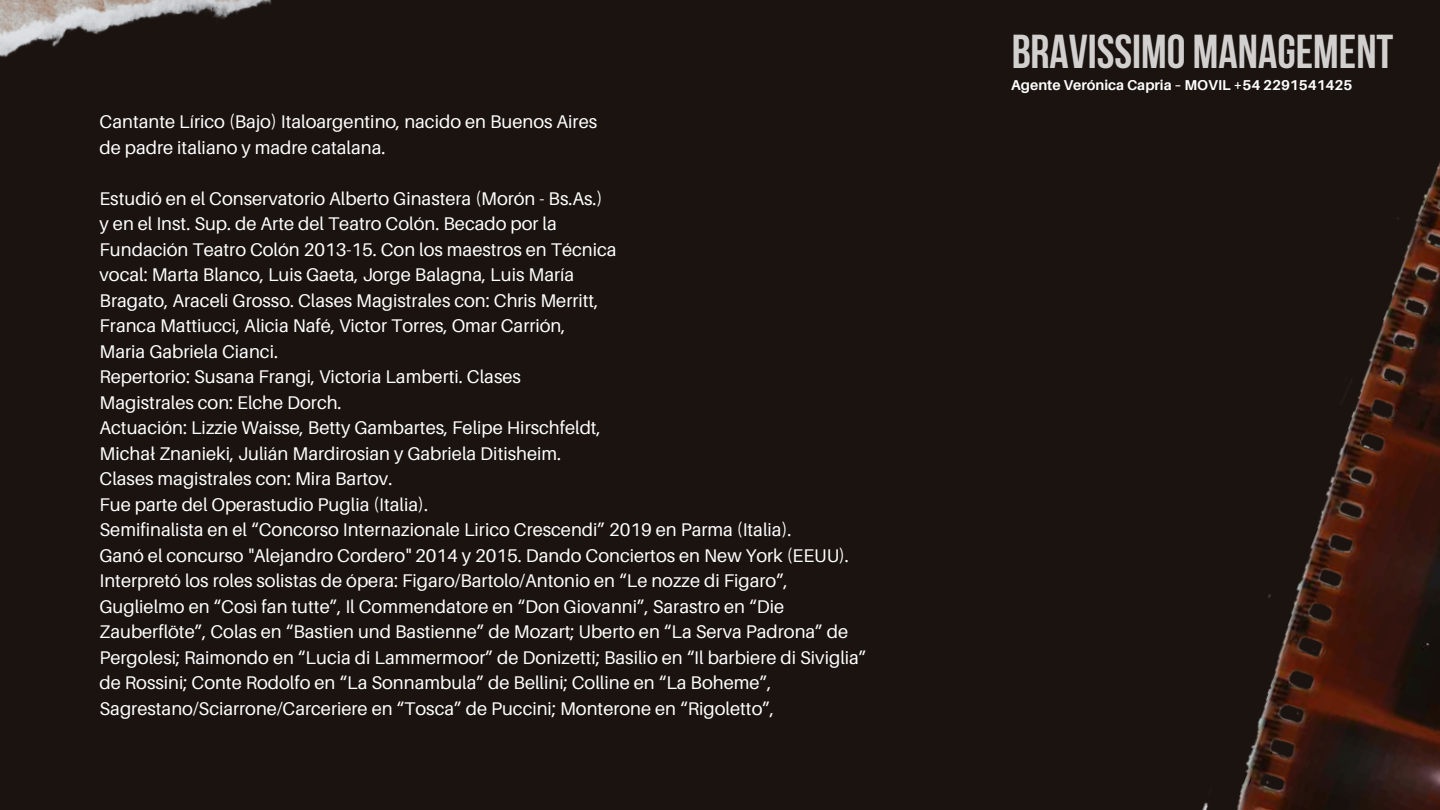
<style>
.page{position:relative;width:1440px;height:810px;background:#1b130f}
.page>*{position:absolute;margin:0;border:0;box-sizing:border-box;transform-origin:0 0}
.t1{font:700 47.4px "Bebas Neue";color:#fff}
.t2{font:18.4px/25.5px "Aileron";color:#fff}
.t3{font:700 14.3px "Aileron";color:#fff}
</style>
<div class="page">
<img style="left:1202px;top:162px;width:238px;height:648px">
<img style="left:0;top:0;width:272px;height:57px">
<p class="t2" style="left:100px;top:109px;width:499px">Cantante Lírico (Bajo) Italoargentino, nacido en Buenos Aires de padre italiano y madre catalana.</p>
<p class="t2" style="left:100px;top:185px;width:769px">Estudió en el Conservatorio Alberto Ginastera (Morón - Bs.As.)<br>y en el Inst. Sup. de Arte del Teatro Colón. Becado por la<br>Fundación Teatro Colón 2013-15. Con los maestros en Técnica<br>vocal: Marta Blanco, Luis Gaeta, Jorge Balagna, Luis María<br>Bragato, Araceli Grosso. Clases Magistrales con: Chris Merritt,<br>Franca Mattiucci, Alicia Nafé, Victor Torres, Omar Carrión,<br>Maria Gabriela Cianci.<br>Repertorio: Susana Frangi, Victoria Lamberti. Clases<br>Magistrales con: Elche Dorch.<br>Actuación: Lizzie Waisse, Betty Gambartes, Felipe Hirschfeldt,<br>Michał Znanieki, Julián Mardirosian y Gabriela Ditisheim.<br>Clases magistrales con: Mira Bartov.<br>Fue parte del Operastudio Puglia (Italia).<br>Semifinalista en el “Concorso Internazionale Lirico Crescendi” 2019 en Parma (Italia).<br>Ganó el concurso "Alejandro Cordero" 2014 y 2015. Dando Conciertos en New York (EEUU).<br>Interpretó los roles solistas de ópera: Figaro/Bartolo/Antonio en “Le nozze di Figaro”, Guglielmo en “Così fan tutte”, Il Commendatore en “Don Giovanni”, Sarastro en “Die Zauberflöte”, Colas en “Bastien und Bastienne” de Mozart; Uberto en “La Serva Padrona” de Pergolesi; Raimondo en “Lucia di Lammermoor” de Donizetti; Basilio en “Il barbiere di Siviglia” de Rossini; Conte Rodolfo en “La Sonnambula” de Bellini; Colline en “La Boheme”, Sagrestano/Sciarrone/Carceriere en “Tosca” de Puccini; Monterone en “Rigoletto”,</p>
<h1 class="t1" style="left:1011px;top:33px;width:384px">BRAVISSIMO MANAGEMENT</h1>
<p class="t3" style="left:1011px;top:76px;width:343px">Agente Verónica Capria – MOVIL +54 2291541425</p>
</div>
